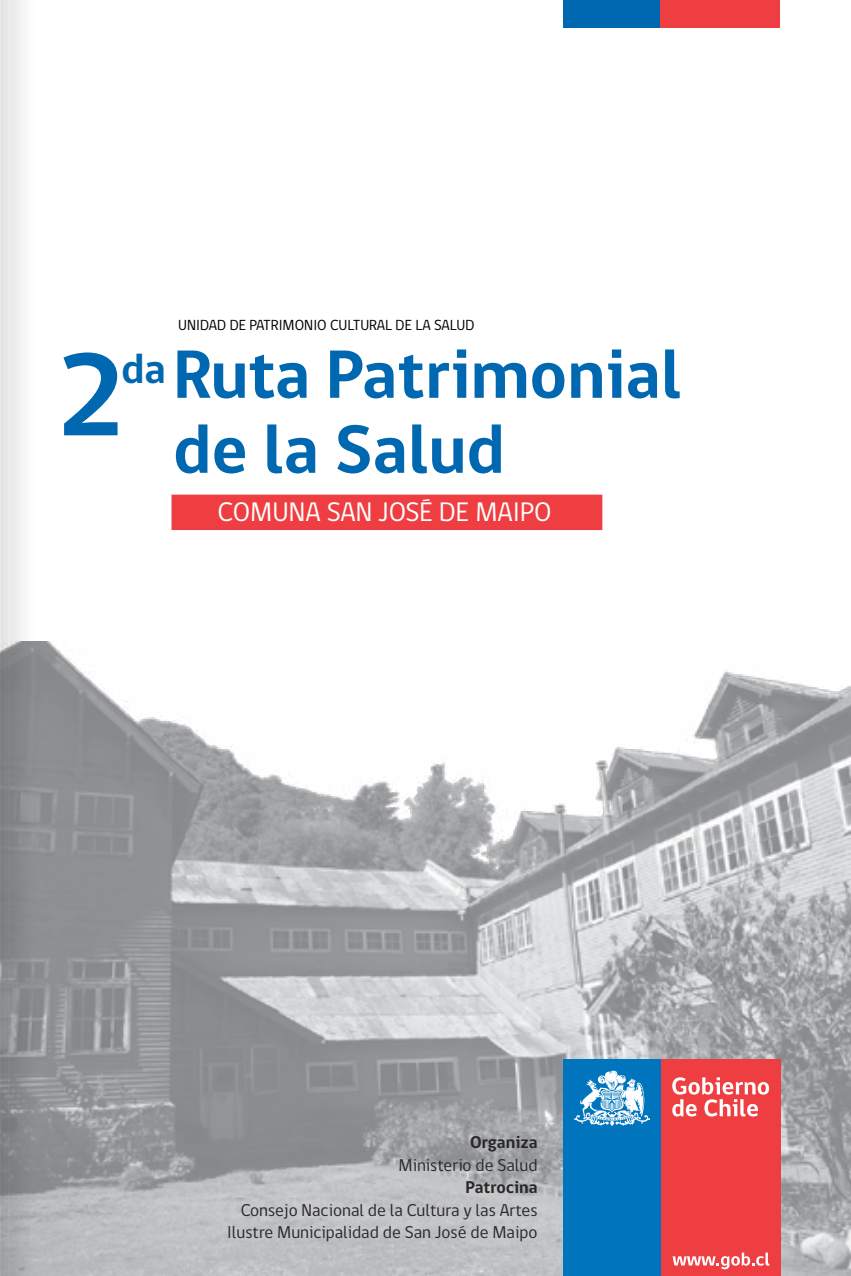
<style>
.page{position:relative;width:851px;height:1276px;background:#fff}
.page>*{position:absolute;margin:0;border:0;box-sizing:border-box;transform-origin:0 0}
.t1{font:700 120px "gob CL";color:#0067b1}
.t2{font:700 70px/75px "gob CL";color:#0067b1}
.t3{font:700 42.5px "gob CL";color:#0067b1}
.t4{font:27.5px "gob CL";color:#fff}
.t5{font:17.5px/22.5px "gob CL";color:#292829;text-align:right}
.t6{font:700 17.5px "gob CL";color:#292829}
.t7{font:15px "gob CL";color:#000}
</style>
<div class="page">
<img style="left:36px;top:641px;width:814px;height:635px">
<div style="left:563px;top:0;width:97px;height:28px;background:#0067b1"></div>
<div style="left:660px;top:0;width:120px;height:28px;background:#ef3e42"></div>
<div style="left:171px;top:494px;width:431px;height:36px;background:#ef3e42;border:2px solid #ef3e42"></div>
<div style="left:563px;top:1060px;width:98px;height:216px;background:#0074bc"></div>
<div style="left:661px;top:1060px;width:119px;height:216px;background:#ef3e42"></div>
<svg style="left:574px;top:1070px;width:76px;height:55px"></svg>
<svg style="left:672px;top:1077px;width:97px;height:39px"></svg>
<svg style="left:672px;top:1252px;width:97px;height:17px"></svg>
<img style="left:0;top:0;width:36px;height:1276px">
<h1 class="t1" style="left:56px;top:313px;width:70px">2</h1>
<h3 class="t3" style="left:121px;top:340px;width:46px">da</h3>
<p class="t7" style="left:178px;top:314px;width:298px">UNIDAD DE PATRIMONIO CULTURAL DE LA SALUD</p>
<h2 class="t2" style="left:173px;top:339px;width:510px">Ruta Patrimonial de la Salud</h2>
<h3 class="t4" style="left:217px;top:493px;width:335px">COMUNA SAN JOSÉ DE MAIPO</h3>
<p class="t6" style="left:470px;top:1130px;width:69px">Organiza</p>
<p class="t5" style="left:398px;top:1154px;width:140px">Ministerio de Salud</p>
<p class="t6" style="left:465px;top:1175px;width:73px">Patrocina</p>
<p class="t5" style="left:227px;top:1199px;width:312px">Consejo Nacional de la Cultura y las Artes<br>Ilustre Municipalidad de San José de Maipo</p>
</div>
